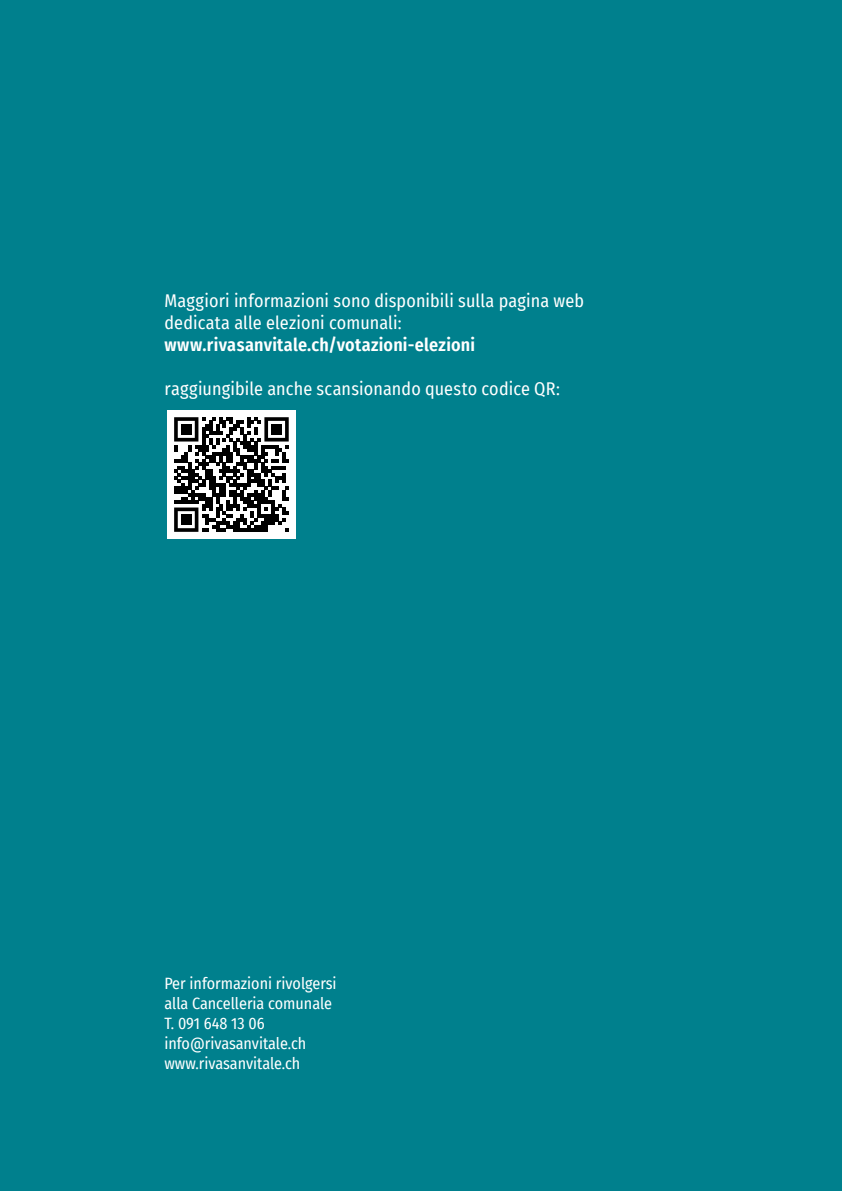
<style>
.page{position:relative;width:842px;height:1191px;background:#00808d}
.page>*{position:absolute;margin:0;border:0;box-sizing:border-box;transform-origin:0 0}
.t1{font:18px/22px "Fira Sans Condensed";letter-spacing:.01em;color:#fff}
.t2{font:600 18px "Fira Sans Condensed";letter-spacing:.015em;color:#fff}
.t3{font:16px/20px "Fira Sans Condensed";color:#fff}
</style>
<div class="page">
<div style="left:167px;top:410px;width:129px;height:129px;background:#fff"></div>
<svg style="left:174px;top:417px;width:115px;height:115px"></svg>
<div style="left:181px;top:424px;width:10px;height:10px;background:#000"></div>
<div style="left:271px;top:424px;width:11px;height:10px;background:#000"></div>
<div style="left:181px;top:514px;width:10px;height:11px;background:#000"></div>
<p class="t1" style="left:164px;top:289px;width:421px">Maggiori informazioni sono disponibili sulla pagina web dedicata alle elezioni comunali:</p>
<p class="t2" style="left:164px;top:330px;width:312px">www.rivasanvitale.ch/votazioni-elezioni</p>
<p class="t1" style="left:164px;top:377px;width:397px">raggiungibile anche scansionando questo codice QR:</p>
<p class="t3" style="left:164px;top:973px;width:174px">Per informazioni rivolgersi alla Cancelleria comunale<br>T. 091 648 13 06 info@rivasanvitale.ch www.rivasanvitale.ch</p>
</div>
